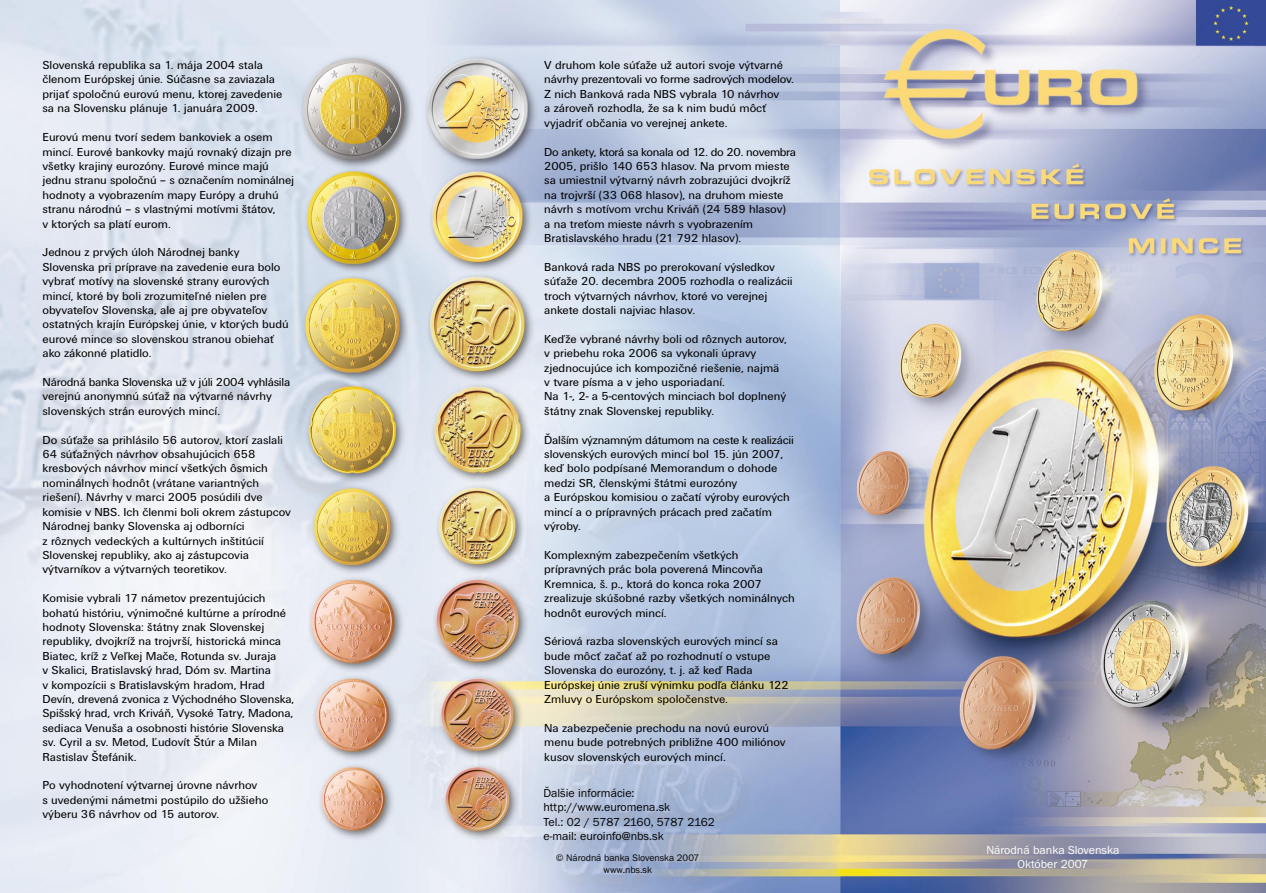
<style>
.page{position:relative;width:1266px;height:893px;background:#fff}
.page>*{position:absolute;margin:0;border:0;box-sizing:border-box;transform-origin:0 0}
.t1{font:12px/14.4px "Unitus TCE";color:#000}
.t2{font:12px/14.4px "Franklin Got Itc TCE";color:#000}
.t3{font:12px/14.4px "Franklin Got Itc TCE";color:#fff;text-align:center}
.t4{font:9.75px/11.7px "Franklin Got Itc TCE";color:#000;text-align:center}
</style>
<div class="page">
<img style="left:0;top:0;width:1266px;height:892px">
<p class="t1" style="left:43px;top:59px;width:241px">Slovenská republika sa 1. mája 2004 stala členom Európskej únie. Súčasne sa zaviazala prijať spoločnú eurovú menu, ktorej zavedenie sa na Slovensku plánuje 1. januára 2009.</p>
<p class="t1" style="left:43px;top:131px;width:253px">Eurovú menu tvorí sedem bankoviek a osem mincí. Eurové bankovky majú rovnaký dizajn pre všetky krajiny eurozóny. Eurové mince majú jednu stranu spoločnú – s označením nominálnej hodnoty a vyobrazením mapy Európy a druhú stranu národnú – s vlastnými motívmi štátov,<br>v ktorých sa platí eurom.</p>
<p class="t1" style="left:43px;top:246px;width:248px">Jednou z prvých úloh Národnej banky Slovenska pri príprave na zavedenie eura bolo vybrať motívy na slovenské strany eurových mincí, ktoré by boli zrozumiteľné nielen pre obyvateľov Slovenska, ale aj pre obyvateľov ostatných krajín Európskej únie, v ktorých budú eurové mince so slovenskou stranou obiehať ako zákonné platidlo.</p>
<p class="t1" style="left:43px;top:376px;width:249px">Národná banka Slovenska už v júli 2004 vyhlásila verejnú anonymnú súťaž na výtvarné návrhy slovenských strán eurových mincí.</p>
<p class="t1" style="left:43px;top:433px;width:250px">Do súťaže sa prihlásilo 56 autorov, ktorí zaslali 64 súťažných návrhov obsahujúcich 658 kresbových návrhov mincí všetkých ôsmich nominálnych hodnôt (vrátane variantných riešení). Návrhy v marci 2005 posúdili dve komisie v NBS. Ich členmi boli okrem zástupcov Národnej banky Slovenska aj odborníci<br>z rôznych vedeckých a kultúrnych inštitúcií Slovenskej republiky, ako aj zástupcovia výtvarníkov a výtvarných teoretikov.</p>
<p class="t1" style="left:43px;top:592px;width:253px">Komisie vybrali 17 námetov prezentujúcich bohatú históriu, výnimočné kultúrne a prírodné hodnoty Slovenska: štátny znak Slovenskej republiky, dvojkríž na trojvrší, historická minca Biatec, kríž z Veľkej Mače, Rotunda sv. Juraja<br>v Skalici, Bratislavský hrad, Dóm sv. Martina<br>v kompozícii s Bratislavským hradom, Hrad Devín, drevená zvonica z Východného Slovenska, Spišský hrad, vrch Kriváň, Vysoké Tatry, Madona, sediaca Venuša a osobnosti histórie Slovenska sv. Cyril a sv. Metod, Ľudovít Štúr a Milan Rastislav Štefánik.</p>
<p class="t1" style="left:43px;top:779px;width:227px">Po vyhodnotení výtvarnej úrovne návrhov<br>s uvedenými námetmi postúpilo do užšieho výberu 36 návrhov od 15 autorov.</p>
<p class="t1" style="left:544px;top:59px;width:251px">V druhom kole súťaže už autori svoje výtvarné návrhy prezentovali vo forme sadrových modelov.<br>Z nich Banková rada NBS vybrala 10 návrhov<br>a zároveň rozhodla, že sa k nim budú môcť vyjadriť občania vo verejnej ankete.</p>
<p class="t1" style="left:544px;top:145px;width:253px">Do ankety, ktorá sa konala od 12. do 20. novembra 2005, prišlo 140 653 hlasov. Na prvom mieste sa umiestnil výtvarný návrh zobrazujúci dvojkríž na trojvrší (33 068 hlasov), na druhom mieste návrh s motívom vrchu Kriváň (24 589 hlasov)<br>a na treťom mieste návrh s vyobrazením Bratislavského hradu (21 792 hlasov).</p>
<p class="t1" style="left:544px;top:260px;width:250px">Banková rada NBS po prerokovaní výsledkov súťaže 20. decembra 2005 rozhodla o realizácii troch výtvarných návrhov, ktoré vo verejnej ankete dostali najviac hlasov.</p>
<p class="t1" style="left:544px;top:332px;width:244px">Keďže vybrané návrhy boli od rôznych autorov, v priebehu roka 2006 sa vykonali úpravy zjednocujúce ich kompozičné riešenie, najmä v tvare písma a v jeho usporiadaní.<br>Na 1-, 2- a 5-centových minciach bol doplnený štátny znak Slovenskej republiky.</p>
<p class="t1" style="left:544px;top:433px;width:251px">Ďalším významným dátumom na ceste k realizácii slovenských eurových mincí bol 15. jún 2007, keď bolo podpísané Memorandum o dohode medzi SR, členskými štátmi eurozóny<br>a Európskou komisiou o začatí výroby eurových mincí a o prípravných prácach pred začatím výroby.</p>
<p class="t1" style="left:544px;top:548px;width:252px">Komplexným zabezpečením všetkých prípravných prác bola poverená Mincovňa Kremnica, š. p., ktorá do konca roka 2007 zrealizuje skúšobné razby všetkých nominálnych hodnôt eurových mincí.</p>
<p class="t1" style="left:544px;top:635px;width:246px">Sériová razba slovenských eurových mincí sa bude môcť začať až po rozhodnutí o vstupe Slovenska do eurozóny, t. j. až keď Rada Európskej únie zruší výnimku podľa článku 122<br>Zmluvy o Európskom spoločenstve.</p>
<p class="t1" style="left:544px;top:721px;width:243px">Na zabezpečenie prechodu na novú eurovú menu bude potrebných približne 400 miliónov kusov slovenských eurových mincí.</p>
<p class="t2" style="left:543px;top:786px;width:173px">Ďalšie informácie: http://www.euromena.sk<br>Tel.: 02 / 5787 2160, 5787 2162 e-mail: euroinfo@nbs.sk</p>
<p class="t4" style="left:556px;top:852px;width:144px">© Národná banka Slovenska 2007 www.nbs.sk</p>
<p class="t3" style="left:986px;top:843px;width:135px">Národná banka Slovenska<br>Október 2007</p>
</div>
